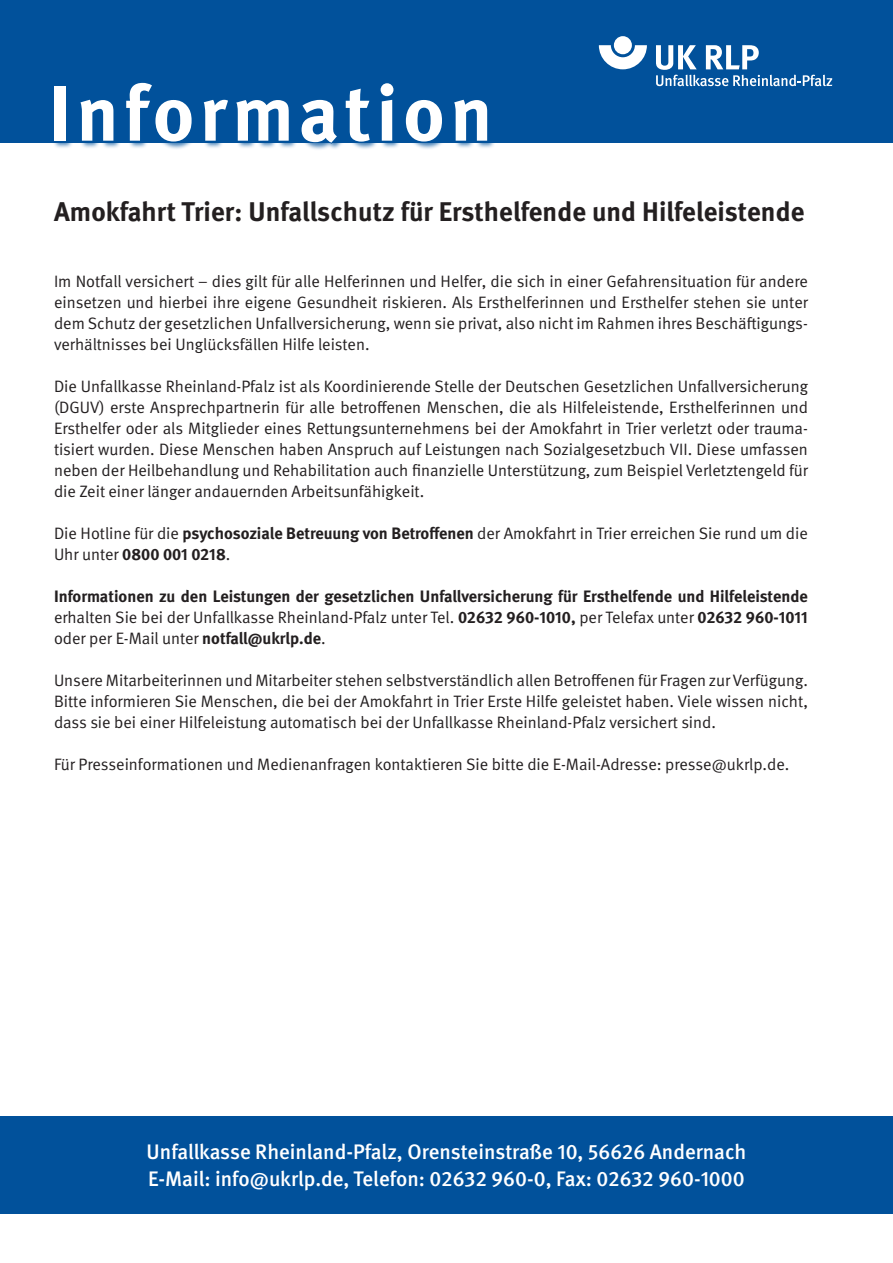
<style>
.page{position:relative;width:893px;height:1263px;background:#fff}
.page>*{position:absolute;margin:0;border:0;box-sizing:border-box;transform-origin:0 0}
.t1{font:700 78px "DGUV Meta";letter-spacing:.07em;color:#fff}
.t2{font:700 27px "DGUV Meta";letter-spacing:.005em;color:#231f20}
.t3{font:500 21px "DGUV Meta";color:#fff}
.t4{font:16.5px/21px "DGUV Meta";color:#231f20;text-align:justify}
.t5{font:700 16.5px/21px "DGUV Meta";color:#231f20;text-align:justify}
.s1{font-weight:700}
.s2{font-weight:400}
</style>
<div class="page">
<div style="left:0;top:1116px;width:893px;height:98px;background:#01519b"></div>
<div style="left:0;top:0;width:893px;height:142px;background:#01519b"></div>
<div style="left:52px;top:81px;width:444px;height:70px;background:#01519b;opacity:.75"></div>
<svg style="left:79px;top:98px;width:36px;height:44px"></svg>
<svg style="left:125px;top:81px;width:68px;height:62px"></svg>
<svg style="left:202px;top:98px;width:88px;height:44px"></svg>
<svg style="left:300px;top:87px;width:72px;height:57px"></svg>
<svg style="left:379px;top:82px;width:16px;height:60px"></svg>
<svg style="left:404px;top:98px;width:39px;height:45px"></svg>
<svg style="left:452px;top:98px;width:37px;height:44px"></svg>
<svg style="left:599px;top:45px;width:48px;height:24px"></svg>
<div style="left:614px;top:36px;width:18px;height:18px;background:#fff;border-radius:50%"></div>
<svg style="left:656px;top:45px;width:176px;height:41px"></svg>
<p class="t1" style="left:49px;top:67px;width:445px">Information</p>
<p class="t2" style="left:54px;top:196px;width:752px">Amokfahrt Trier: Unfallschutz für Ersthelfende und Hilfeleistende</p>
<p class="t4" style="left:54px;top:271px;width:755px">Im Notfall versichert – dies gilt für alle Helferinnen und Helfer, die sich in einer Gefahrensituation für andere einsetzen und hierbei ihre eigene Gesundheit riskieren. Als Ersthelferinnen und Ersthelfer stehen sie unter dem Schutz der gesetzlichen Unfallversicherung, wenn sie privat, also nicht im Rahmen ihres Beschäftigungs&shy;verhältnisses bei Unglücksfällen Hilfe leisten.</p>
<p class="t4" style="left:54px;top:376px;width:756px">Die Unfallkasse Rheinland-Pfalz ist als Koordinierende Stelle der Deutschen Gesetzlichen Unfallversicherung (DGUV) erste Ansprechpartnerin für alle betroffenen Menschen, die als Hilfeleistende, Ersthelferinnen und Ersthelfer oder als Mitglieder eines Rettungsunternehmens bei der Amokfahrt in Trier verletzt oder trauma&shy;tisiert wurden. Diese Menschen haben Anspruch auf Leistungen nach Sozialgesetzbuch VII. Diese umfassen neben der Heilbehandlung und Rehabilitation auch finanzielle Unterstützung, zum Beispiel Verletztengeld für die Zeit einer länger andauernden Arbeitsunfähigkeit.</p>
<p class="t4" style="left:54px;top:523px;width:755px">Die Hotline für die <span class="s1">psychosoziale Betreuung von Betroffenen</span> der Amokfahrt in Trier erreichen Sie rund um die<br>Uhr unter <span class="s1">0800 001 0218</span>.</p>
<p class="t5" style="left:54px;top:586px;width:755px">Informationen zu den Leistungen der gesetzlichen Unfallversicherung für Ersthelfende und Hilfeleistende <span class="s2">erhalten Sie bei der Unfallkasse Rheinland-Pfalz unter Tel.</span> 02632 960-1010, <span class="s2">per Telefax unter</span> 02632 960-1011 <span class="s2">oder per E-Mail unter</span> notfall@ukrlp.de<span class="s2">.</span></p>
<p class="t4" style="left:54px;top:670px;width:755px">Unsere Mitarbeiterinnen und Mitarbeiter stehen selbstverständlich allen Betroffenen für Fragen zur Verfügung.</p>
<p class="t4" style="left:54px;top:691px;width:755px">Bitte informieren Sie Menschen, die bei der Amokfahrt in Trier Erste Hilfe geleistet haben. Viele wissen nicht, dass sie bei einer Hilfeleistung automatisch bei der Unfallkasse Rheinland-Pfalz versichert sind.</p>
<p class="t4" style="left:54px;top:754px;width:737px">Für Presseinformationen und Medienanfragen kontaktieren Sie bitte die E-Mail-Adresse: presse@ukrlp.de.</p>
<p class="t3" style="left:147px;top:1139px;width:601px">Unfallkasse Rheinland-Pfalz, Orensteinstraße 10, 56626 Andernach</p>
<p class="t3" style="left:148px;top:1166px;width:598px">E-Mail: info@ukrlp.de, Telefon: 02632 960-0, Fax: 02632 960-1000</p>
</div>
